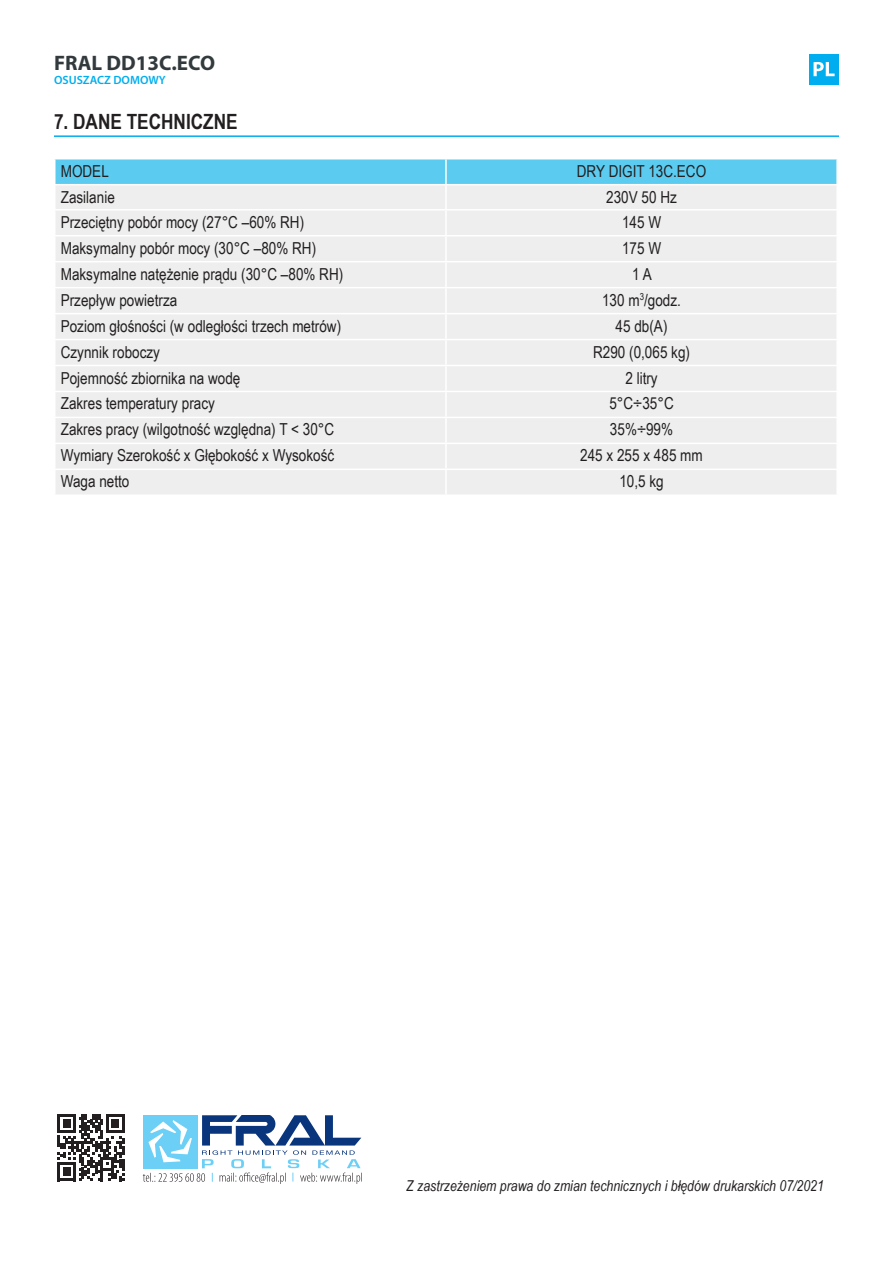
<style>
.page{position:relative;width:893px;height:1263px;background:#fff}
.page>*{position:absolute;margin:0;border:0;box-sizing:border-box;transform-origin:0 0}
.t1{font:700 21px "Arial Narrow";color:#231f20}
.t2{font:700 21px "Myriad Pro";color:#323a3d}
.t3{font:16.5px "Arial Narrow";color:#231f20}
.t4{font:italic 15px "Arial Narrow";color:#231f20}
.t5{font:600 12px "Myriad Pro";color:#00aeef}
</style>
<div class="page">
<div style="left:809px;top:54px;width:30px;height:30px;background:#00aeef"></div>
<svg style="left:813px;top:62px;width:22px;height:14px"></svg>
<hr style="left:54px;top:135px;width:785px;height:2px;background:#00aeef">
<svg style="left:56px;top:159px;width:780px;height:25px;background:#5ecdf0"></svg>
<div style="left:56px;top:185px;width:780px;height:309px;background:#edeeed"></div>
<hr style="left:445px;top:159px;width:2px;height:25px;background:#fff">
<hr style="left:445px;top:185px;width:2px;height:24px;background:#fff">
<hr style="left:54px;top:209px;width:392px;height:2px;background:#fff">
<hr style="left:446px;top:209px;width:392px;height:2px;background:#fff">
<hr style="left:445px;top:211px;width:2px;height:24px;background:#fff">
<hr style="left:54px;top:235px;width:392px;height:1px;background:#fff">
<hr style="left:446px;top:235px;width:392px;height:1px;background:#fff">
<hr style="left:445px;top:236px;width:2px;height:25px;background:#fff">
<hr style="left:54px;top:261px;width:392px;height:1px;background:#fff">
<hr style="left:446px;top:261px;width:392px;height:1px;background:#fff">
<hr style="left:445px;top:262px;width:2px;height:25px;background:#fff">
<hr style="left:54px;top:287px;width:392px;height:1px;background:#fff">
<hr style="left:446px;top:287px;width:392px;height:1px;background:#fff">
<hr style="left:445px;top:288px;width:2px;height:25px;background:#fff">
<hr style="left:54px;top:313px;width:392px;height:1px;background:#fff">
<hr style="left:446px;top:313px;width:392px;height:1px;background:#fff">
<hr style="left:445px;top:314px;width:2px;height:25px;background:#fff">
<hr style="left:54px;top:339px;width:392px;height:1px;background:#fff">
<hr style="left:446px;top:339px;width:392px;height:1px;background:#fff">
<hr style="left:445px;top:340px;width:2px;height:25px;background:#fff">
<hr style="left:54px;top:365px;width:392px;height:1px;background:#fff">
<hr style="left:446px;top:365px;width:392px;height:1px;background:#fff">
<hr style="left:445px;top:366px;width:2px;height:25px;background:#fff">
<hr style="left:54px;top:391px;width:392px;height:1px;background:#fff">
<hr style="left:446px;top:391px;width:392px;height:1px;background:#fff">
<hr style="left:445px;top:392px;width:2px;height:25px;background:#fff">
<hr style="left:54px;top:417px;width:392px;height:1px;background:#fff">
<hr style="left:446px;top:417px;width:392px;height:1px;background:#fff">
<hr style="left:445px;top:418px;width:2px;height:25px;background:#fff">
<hr style="left:54px;top:443px;width:392px;height:1px;background:#fff">
<hr style="left:446px;top:443px;width:392px;height:1px;background:#fff">
<hr style="left:445px;top:444px;width:2px;height:25px;background:#fff">
<hr style="left:54px;top:469px;width:392px;height:1px;background:#fff">
<hr style="left:446px;top:469px;width:392px;height:1px;background:#fff">
<hr style="left:445px;top:470px;width:2px;height:24px;background:#fff">
<svg style="left:143px;top:1115px;width:219px;height:69px"></svg>
<svg style="left:57px;top:1114px;width:67px;height:67px"></svg>
<p class="t2" style="left:54px;top:49px;width:163px">FRAL DD13C.ECO</p>
<p class="t5" style="left:54px;top:72px;width:113px">OSUSZACZ DOMOWY</p>
<p class="t1" style="left:54px;top:105px;width:185px">7. DANE TECHNICZNE</p>
<p class="t3" style="left:61px;top:159px;width:50px">MODEL</p>
<p class="t3" style="left:577px;top:159px;width:131px">DRY DIGIT 13C.ECO</p>
<p class="t3" style="left:61px;top:185px;width:56px">Zasilanie</p>
<p class="t3" style="left:606px;top:185px;width:72px">230V 50 Hz</p>
<p class="t3" style="left:61px;top:210px;width:245px">Przeciętny pobór mocy (27°C –60% RH)</p>
<p class="t3" style="left:622px;top:210px;width:41px">145 W</p>
<p class="t3" style="left:61px;top:236px;width:257px">Maksymalny pobór mocy (30°C –80% RH)</p>
<p class="t3" style="left:622px;top:236px;width:41px">175 W</p>
<p class="t3" style="left:61px;top:262px;width:284px">Maksymalne natężenie prądu (30°C –80% RH)</p>
<p class="t3" style="left:632px;top:262px;width:21px">1 A</p>
<p class="t3" style="left:61px;top:288px;width:118px">Przepływ powietrza</p>
<p class="t3" style="left:602px;top:288px;width:80px">130 m<sup>3</sup>/godz.</p>
<p class="t3" style="left:61px;top:314px;width:282px">Poziom głośności (w odległości trzech metrów)</p>
<p class="t3" style="left:616px;top:314px;width:53px">45 db(A)</p>
<p class="t3" style="left:61px;top:340px;width:101px">Czynnik roboczy</p>
<p class="t3" style="left:593px;top:340px;width:99px">R290 (0,065 kg)</p>
<p class="t3" style="left:61px;top:366px;width:181px">Pojemność zbiornika na wodę</p>
<p class="t3" style="left:625px;top:366px;width:34px">2 litry</p>
<p class="t3" style="left:61px;top:392px;width:156px">Zakres temperatury pracy</p>
<p class="t3" style="left:609px;top:392px;width:66px">5°C÷35°C</p>
<p class="t3" style="left:61px;top:417px;width:275px">Zakres pracy (wilgotność względna) T &lt; 30°C</p>
<p class="t3" style="left:610px;top:417px;width:65px">35%÷99%</p>
<p class="t3" style="left:61px;top:443px;width:275px">Wymiary Szerokość x Głębokość x Wysokość</p>
<p class="t3" style="left:580px;top:443px;width:124px">245 x 255 x 485 mm</p>
<p class="t3" style="left:61px;top:469px;width:70px">Waga netto</p>
<p class="t3" style="left:619px;top:469px;width:46px">10,5 kg</p>
<p class="t4" style="left:406px;top:1175px;width:419px">Z zastrzeżeniem prawa do zmian technicznych i błędów drukarskich 07/2021</p>
</div>
